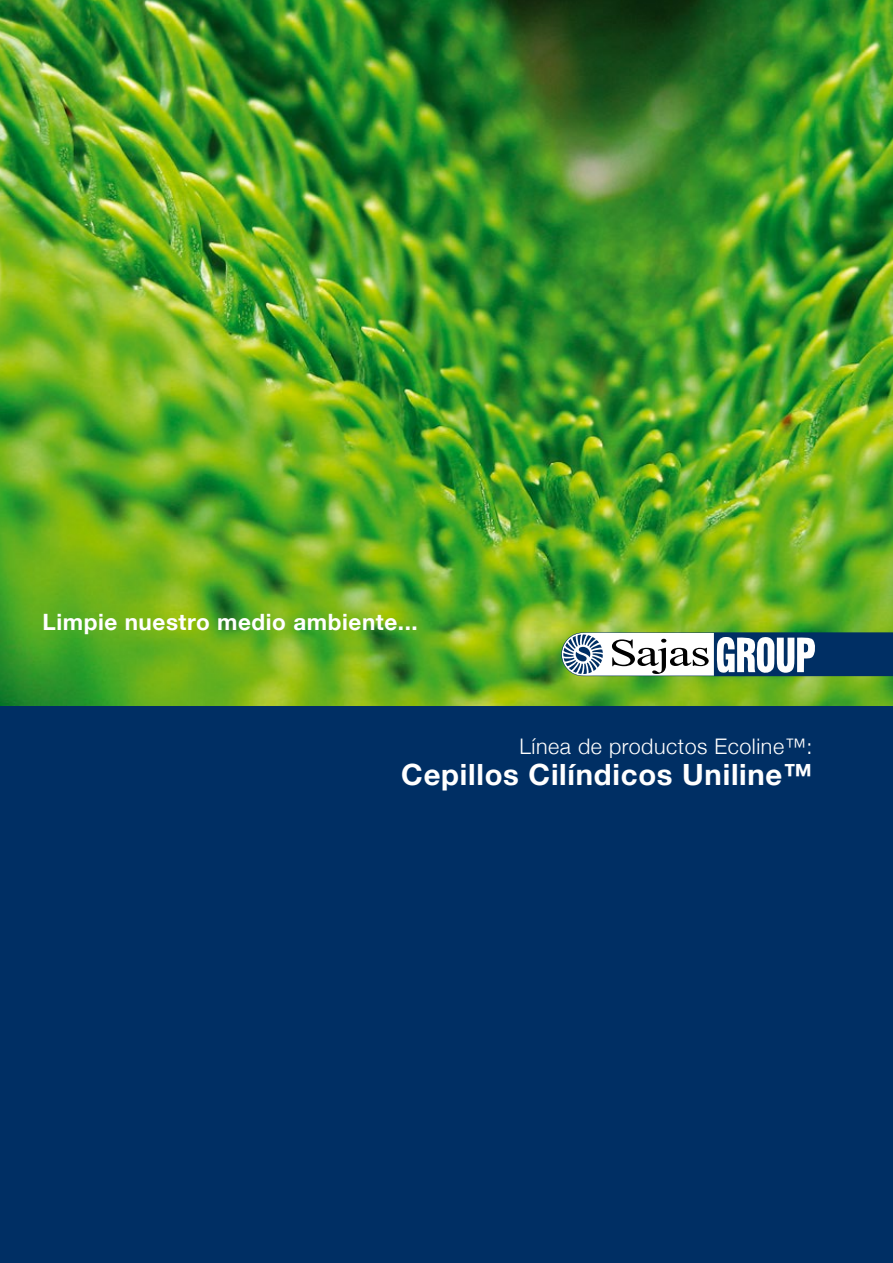
<style>
.page{position:relative;width:893px;height:1263px;background:#fff}
.page>*{position:absolute;margin:0;border:0;box-sizing:border-box;transform-origin:0 0}
.t1{font:700 29.25px "Helvetica Neue";letter-spacing:.025em;color:#fff}
.t2{font:700 22.5px "Helvetica Neue";letter-spacing:.025em;color:#fff}
.t3{font:300 21.45px "Helvetica Neue";letter-spacing:.025em;color:#fff}
</style>
<div class="page">
<img style="left:0;top:0;width:893px;height:707px">
<div style="left:0;top:707px;width:893px;height:556px;background:#002f64"></div>
<svg style="left:561px;top:632px;width:332px;height:44px"></svg>
<p class="t2" style="left:43px;top:604px;width:377px">Limpie nuestro medio ambiente...</p>
<p class="t3" style="left:520px;top:729px;width:294px">Línea de productos Ecoline™:</p>
<h1 class="t1" style="left:401px;top:752px;width:413px">Cepillos Cilíndicos Uniline™</h1>
</div>
